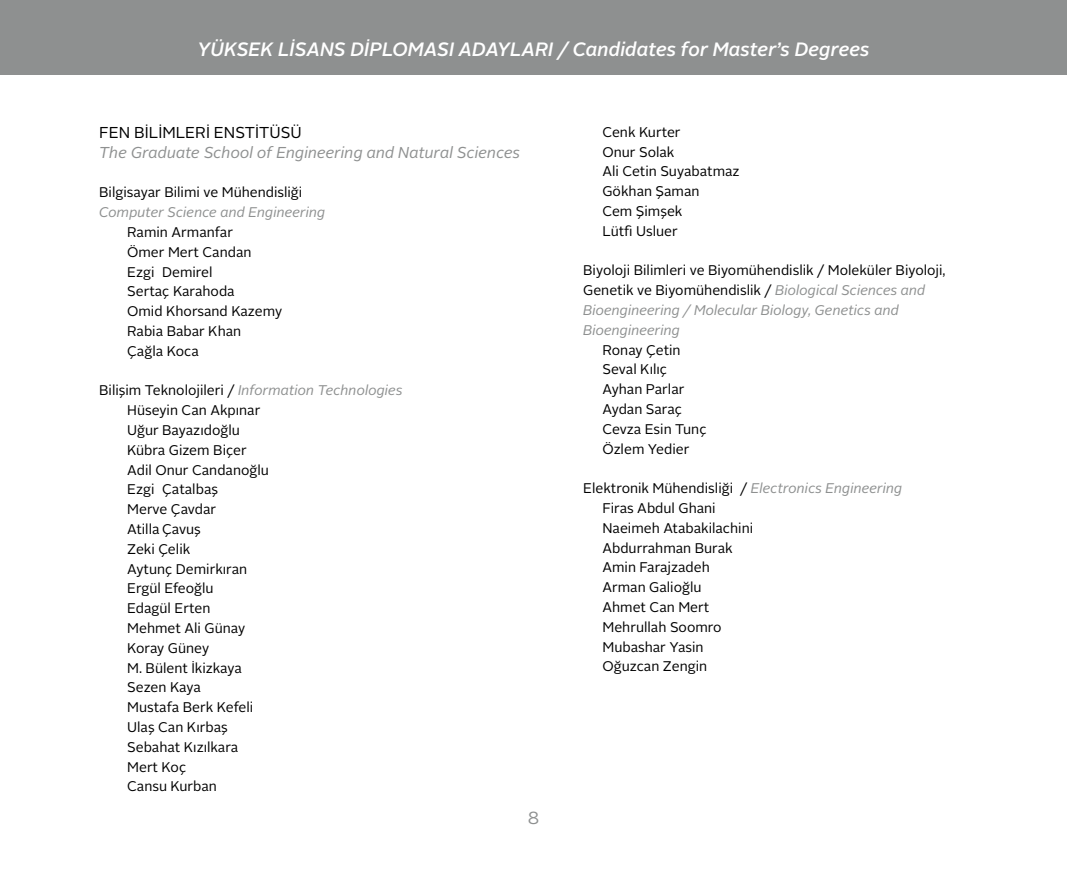
<style>
.page{position:relative;width:1067px;height:869px;background:#fff}
.page>*{position:absolute;margin:0;border:0;box-sizing:border-box;transform-origin:0 0}
.t1{font:italic 500 19.25px "Alright Sans";color:#fff}
.t2{font:17.5px "Alright Sans";color:#8e9090}
.t3{font:italic 15.75px "Alright Sans";color:#8e9090}
.t4{font:15.75px "Alright Sans";color:#000}
.t5{font:14px/19.8px "Alright Sans";color:#000}
.t6{font:italic 14px "Alright Sans";color:#8e9090}
.s1{font-style:italic;color:#8e9090}
</style>
<div class="page">
<div style="left:0;top:0;width:1067px;height:74px;background:#8e9090"></div>
<h1 class="t1" style="left:197px;top:36px;width:674px">YÜKSEK LİSANS DİPLOMASI ADAYLARI / Candidates for Master’s Degrees</h1>
<p class="t4" style="left:99px;top:122px;width:204px">FEN BİLİMLERİ ENSTİTÜSÜ</p>
<p class="t3" style="left:99px;top:141px;width:422px">The Graduate School of Engineering and Natural Sciences</p>
<p class="t5" style="left:99px;top:183px;width:205px">Bilgisayar Bilimi ve Mühendisliği</p>
<p class="t6" style="left:99px;top:203px;width:228px">Computer Science and Engineering</p>
<p class="t5" style="left:127px;top:222px;width:156px">Ramin Armanfar<br>Ömer Mert Candan<br>Ezgi Demirel<br>Sertaç Karahoda<br>Omid Khorsand Kazemy<br>Rabia Babar Khan<br>Çağla Koca</p>
<p class="t5" style="left:127px;top:380px;width:277px;text-indent:-28px">Bilişim Teknolojileri / <span class="s1">Information Technologies<br></span>Hüseyin Can Akpınar<br>Uğur Bayazıdoğlu<br>Kübra Gizem Biçer<br>Adil Onur Candanoğlu<br>Ezgi Çatalbaş<br>Merve Çavdar<br>Atilla Çavuş<br>Zeki Çelik<br>Aytunç Demirkıran<br>Ergül Efeoğlu<br>Edagül Erten<br>Mehmet Ali Günay<br>Koray Güney<br>M. Bülent İkizkaya<br>Sezen Kaya<br>Mustafa Berk Kefeli<br>Ulaş Can Kırbaş<br>Sebahat Kızılkara<br>Mert Koç<br>Cansu Kurban</p>
<p class="t2" style="left:528px;top:805px;width:13px">8</p>
<p class="t5" style="left:602px;top:122px;width:139px">Cenk Kurter<br>Onur Solak<br>Ali Cetin Suyabatmaz<br>Gökhan Şaman<br>Cem Şimşek<br>Lütfi Usluer</p>
<p class="t5" style="left:583px;top:261px;width:364px">Biyoloji Bilimleri ve Biyomühendislik / Moleküler Biyoloji, Genetik ve Biyomühendislik / <span class="s1">Biological Sciences and Bioengineering / Molecular Biology, Genetics and Bioengineering</span></p>
<p class="t5" style="left:602px;top:340px;width:106px">Ronay Çetin<br>Seval Kılıç<br>Ayhan Parlar<br>Aydan Saraç<br>Cevza Esin Tunç<br>Özlem Yedier</p>
<p class="t5" style="left:602px;top:478px;width:301px;text-indent:-19px">Elektronik Mühendisliği / <span class="s1">Electronics Engineering<br></span>Firas Abdul Ghani<br>Naeimeh Atabakilachini<br>Abdurrahman Burak<br>Amin Farajzadeh<br>Arman Galioğlu<br>Ahmet Can Mert<br>Mehrullah Soomro<br>Mubashar Yasin<br>Oğuzcan Zengin</p>
</div>
